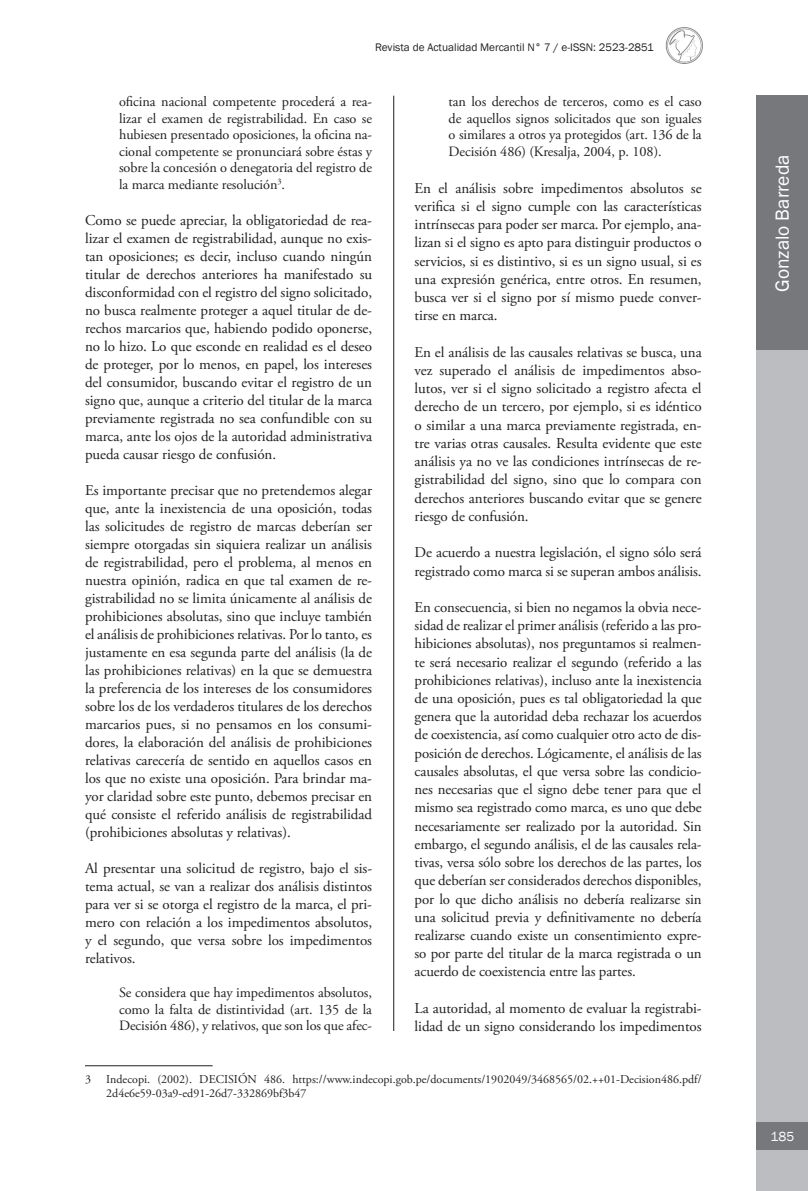
<style>
.page{position:relative;width:808px;height:1191px;background:#fff}
.page>*{position:absolute;margin:0;border:0;box-sizing:border-box;transform-origin:0 0}
.t1{font:19.5px "Franklin Gothic";color:#fff}
.t2{font:15px/18px "Adobe Garamond Pro";letter-spacing:-.005em;color:#231f20;text-align:justify}
.t3{font:14.25px/16.5px "Adobe Garamond Pro";letter-spacing:-.005em;color:#231f20;text-align:justify}
.t4{font:13.5px "Franklin Gothic";color:#fff}
.t5{font:12px/13.5px "Adobe Garamond Pro";color:#231f20}
.t6{font:11.25px "Franklin Gothic";color:#231f20}
</style>
<div class="page">
<div style="left:757px;top:96px;width:51px;height:255px;background:#76787b"></div>
<div style="left:757px;top:351px;width:51px;height:840px;background:#bcbdc0"></div>
<div style="left:757px;top:1122px;width:51px;height:27px;background:#76787b"></div>
<img style="left:665px;top:27px;width:38px;height:36px">
<hr style="left:393px;top:96px;width:1px;height:935px;background:#231f20">
<hr style="left:85px;top:1065px;width:128px;height:1px;background:#231f20">
<p class="t6" style="left:375px;top:40px;width:280px">Revista de Actualidad Mercantil N° 7 / e-ISSN: 2523-2851</p>
<p class="t3" style="left:119px;top:94px;width:255px">oficina nacional competente procederá a rea&shy;lizar el examen de registrabilidad. En caso se hubiesen presentado oposiciones, la oficina na&shy;cional competente se pronunciará sobre éstas y sobre la concesión o denegatoria del registro de la marca mediante resolución<sup>3</sup>.</p>
<p class="t2" style="left:85px;top:211px;width:289px">Como se puede apreciar, la obligatoriedad de rea&shy;lizar el examen de registrabilidad, aunque no exis&shy;tan oposiciones; es decir, incluso cuando ningún titular de derechos anteriores ha manifestado su disconformidad con el registro del signo solicitado, no busca realmente proteger a aquel titular de de&shy;rechos marcarios que, habiendo podido oponerse, no lo hizo. Lo que esconde en realidad es el deseo de proteger, por lo menos, en papel, los intereses del consumidor, buscando evitar el registro de un signo que, aunque a criterio del titular de la marca previamente registrada no sea confundible con su marca, ante los ojos de la autoridad administrativa pueda causar riesgo de confusión.</p>
<p class="t2" style="left:85px;top:481px;width:289px">Es importante precisar que no pretendemos alegar que, ante la inexistencia de una oposición, todas las solicitudes de registro de marcas deberían ser siempre otorgadas sin siquiera realizar un análisis de registrabilidad, pero el problema, al menos en nuestra opinión, radica en que tal examen de re&shy;gistrabilidad no se limita únicamente al análisis de prohibiciones absolutas, sino que incluye también el análisis de prohibiciones relativas. Por lo tanto, es justamente en esa segunda parte del análisis (la de las prohibiciones relativas) en la que se demuestra la preferencia de los intereses de los consumidores sobre los de los verdaderos titulares de los derechos marcarios pues, si no pensamos en los consumi&shy;dores, la elaboración del análisis de prohibiciones relativas carecería de sentido en aquellos casos en los que no existe una oposición. Para brindar ma&shy;yor claridad sobre este punto, debemos precisar en qué consiste el referido análisis de registrabilidad (prohibiciones absolutas y relativas).</p>
<p class="t2" style="left:85px;top:859px;width:289px">Al presentar una solicitud de registro, bajo el sis&shy;tema actual, se van a realizar dos análisis distintos para ver si se otorga el registro de la marca, el pri&shy;mero con relación a los impedimentos absolutos, y el segundo, que versa sobre los impedimentos relativos.</p>
<p class="t3" style="left:119px;top:985px;width:254px">Se considera que hay impedimentos absolutos, como la falta de distintividad (art. 135 de la Decisión 486), y relativos, que son los que afec-</p>
<p class="t3" style="left:449px;top:94px;width:255px">tan los derechos de terceros, como es el caso de aquellos signos solicitados que son iguales o similares a otros ya protegidos (art. 136 de la Decisión 486) (Kresalja, 2004, p. 108).</p>
<p class="t2" style="left:415px;top:179px;width:289px">En el análisis sobre impedimentos absolutos se verifica si el signo cumple con las características intrínsecas para poder ser marca. Por ejemplo, ana&shy;lizan si el signo es apto para distinguir productos o servicios, si es distintivo, si es un signo usual, si es una expresión genérica, entre otros. En resumen, busca ver si el signo por sí mismo puede conver&shy;tirse en marca.</p>
<p class="t2" style="left:415px;top:343px;width:289px">En el análisis de las causales relativas se busca, una vez superado el análisis de impedimentos abso&shy;lutos, ver si el signo solicitado a registro afecta el derecho de un tercero, por ejemplo, si es idéntico o similar a una marca previamente registrada, en&shy;tre varias otras causales. Resulta evidente que este análisis ya no ve las condiciones intrínsecas de re&shy;gistrabilidad del signo, sino que lo compara con derechos anteriores buscando evitar que se genere riesgo de confusión.</p>
<p class="t2" style="left:415px;top:544px;width:288px">De acuerdo a nuestra legislación, el signo sólo será registrado como marca si se superan ambos análisis.</p>
<p class="t2" style="left:415px;top:598px;width:289px">En consecuencia, si bien no negamos la obvia nece&shy;sidad de realizar el primer análisis (referido a las pro&shy;hibiciones absolutas), nos preguntamos si realmen&shy;te será necesario realizar el segundo (referido a las prohibiciones relativas), incluso ante la inexistencia de una oposición, pues es tal obligatoriedad la que genera que la autoridad deba rechazar los acuerdos de coexistencia, así como cualquier otro acto de dis&shy;posición de derechos. Lógicamente, el análisis de las causales absolutas, el que versa sobre las condicio&shy;nes necesarias que el signo debe tener para que el mismo sea registrado como marca, es uno que debe necesariamente ser realizado por la autoridad. Sin embargo, el segundo análisis, el de las causales rela&shy;tivas, versa sólo sobre los derechos de las partes, los que deberían ser considerados derechos disponibles, por lo que dicho análisis no debería realizarse sin una solicitud previa y definitivamente no debería realizarse cuando existe un consentimiento expre&shy;so por parte del titular de la marca registrada o un acuerdo de coexistencia entre las partes.</p>
<p class="t2" style="left:415px;top:999px;width:289px">La autoridad, al momento de evaluar la registrabi&shy;lidad de un signo considerando los impedimentos</p>
<p class="t5" style="left:85px;top:1073px;width:7px">3</p>
<p class="t5" style="left:106px;top:1073px;width:597px">Indecopi. (2002). DECISIÓN 486. https://www.indecopi.gob.pe/documents/1902049/3468565/02.++01-Decision486.pdf/<br>2d4e6e59-03a9-ed91-26d7-332869bf3b47</p>
<h1 class="t1" style="left:770px;top:292px;width:139px;rotate:-90deg">Gonzalo Barreda</h1>
<p class="t4" style="left:771px;top:1127px;width:25px">185</p>
</div>
